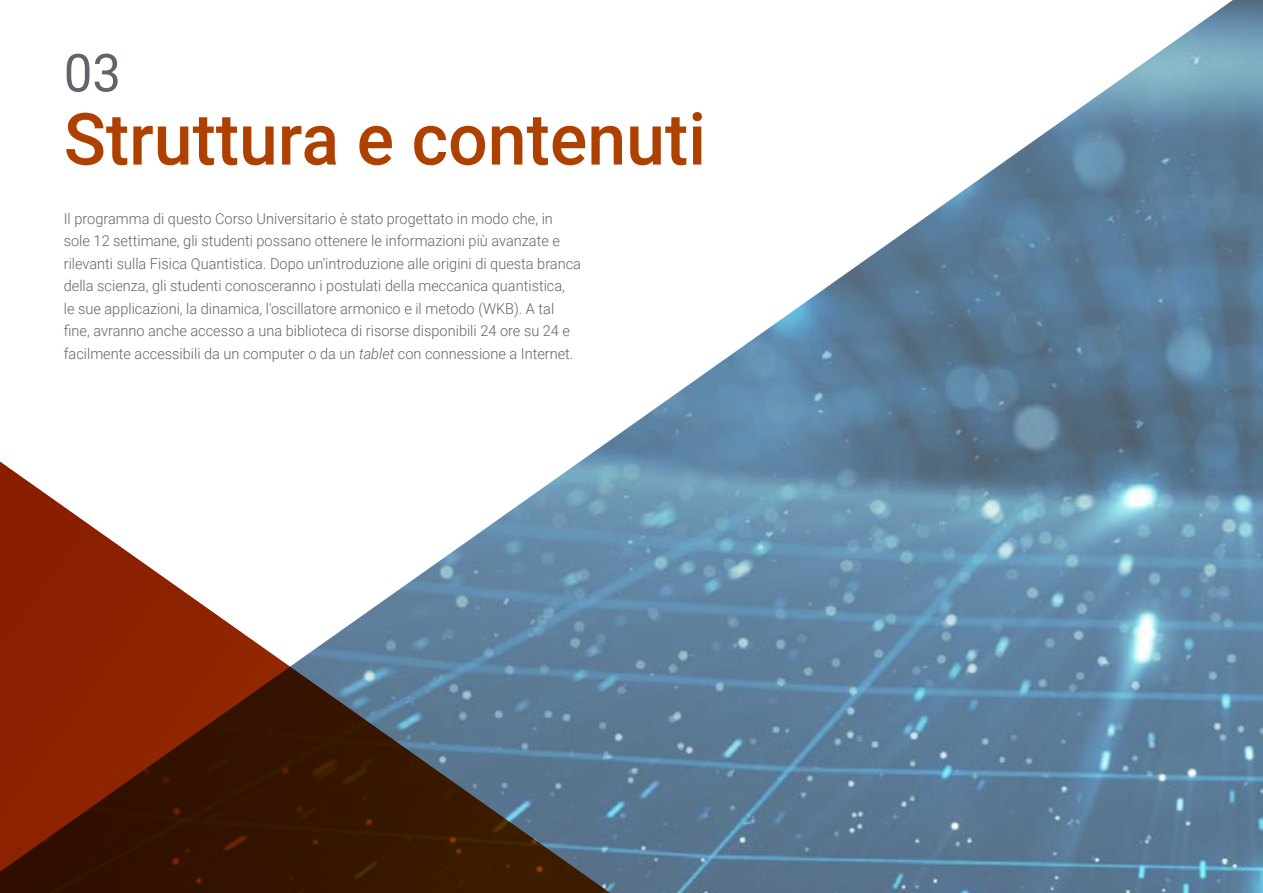
<style>
.page{position:relative;width:1263px;height:893px;background:#fff}
.page>*{position:absolute;margin:0;border:0;box-sizing:border-box;transform-origin:0 0}
.t1{font:500 72px "Roboto";color:#ae4000}
.t2{font:52.5px "Roboto";color:#61646a}
.t3{font:300 15px/22.5px "Roboto";color:#61646a}
.s1{font-style:italic}
</style>
<div class="page">
<img style="left:602px;top:0;width:661px;height:893px">
<svg style="left:0;top:446px;width:640px;height:447px"></svg>
<h2 class="t2" style="left:64px;top:36px;width:59px">03</h2>
<h1 class="t1" style="left:64px;top:89px;width:644px">Struttura e contenuti</h1>
<p class="t3" style="left:64px;top:207px;width:519px">Il programma di questo Corso Universitario è stato progettato in modo che, in sole 12 settimane, gli studenti possano ottenere le informazioni più avanzate e rilevanti sulla Fisica Quantistica. Dopo un'introduzione alle origini di questa branca della scienza, gli studenti conosceranno i postulati della meccanica quantistica,<br>le sue applicazioni, la dinamica, l'oscillatore armonico e il metodo (WKB). A tal fine, avranno anche accesso a una biblioteca di risorse disponibili 24 ore su 24 e facilmente accessibili da un computer o da un <span class="s1">tablet</span> con connessione a Internet.</p>
</div>
